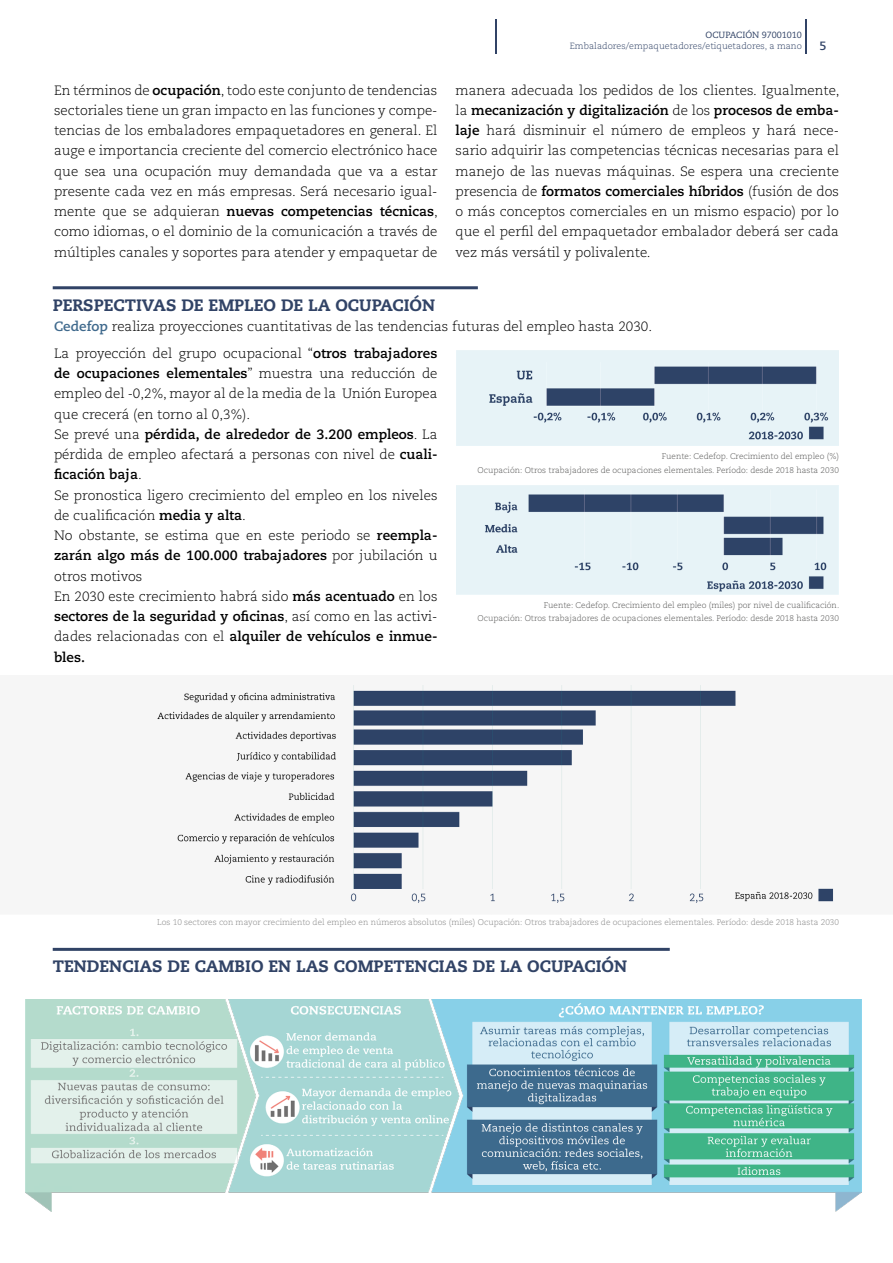
<style>
.page{position:relative;width:893px;height:1263px;background:#fff}
.page>*{position:absolute;margin:0;border:0;box-sizing:border-box;transform-origin:0 0}
.t1{font:800 16.5px "Caecilia LT Std";color:#314366}
.t2{font:300 13.5px/20.2px "Caecilia LT Std";color:#000;text-align:justify}
.t3{font:700 12px "Caecilia LT Std";color:#314366}
.t4{font:300 9px "Caecilia LT Std";color:#314366}
.t5{font:9px "Caecilia LT Std";color:#314366}
.t6{font:300 8.25px/13.5px "Caecilia LT Std";color:#575756;text-align:right}
.t7{font:300 8.25px "Caecilia LT Std";color:#878787}
.s1{font-weight:700}
.s2{font-weight:700;color:#406a8d}
</style>
<div class="page">
<hr style="left:805px;top:20px;width:1px;height:34px;background:#314366">
<hr style="left:496px;top:20px;width:1px;height:34px;background:#314366">
<hr style="left:53px;top:286px;width:425px;height:3px;background:#314366">
<img style="left:456px;top:350px;width:382px;height:95px">
<img style="left:456px;top:485px;width:382px;height:110px">
<img style="left:157px;top:685px;width:677px;height:218px">
<hr style="left:53px;top:948px;width:617px;height:3px;background:#314366">
<img style="left:26px;top:999px;width:835px;height:213px">
<p class="t5" style="left:706px;top:29px;width:98px">OCUPACIÓN 97001010</p>
<p class="t4" style="left:570px;top:41px;width:234px">Embaladores/empaquetadores/etiquetadores, a mano</p>
<p class="t3" style="left:819px;top:39px;width:9px">5</p>
<p class="t2" style="left:54px;top:80px;width:385px">En términos de <span class="s1">ocupación</span>, todo este conjunto de tendencias sectoriales tiene un gran impacto en las funciones y compe&shy;tencias de los embaladores empaquetadores en general. El auge e importancia creciente del comercio electrónico hace que sea una ocupación muy demandada que va a estar presente cada vez en más empresas. Será necesario igual&shy;mente que se adquieran <span class="s1">nuevas competencias técnicas</span>, como idiomas, o el dominio de la comunicación a través de múltiples canales y soportes para atender y empaquetar de</p>
<p class="t2" style="left:455px;top:80px;width:385px">manera adecuada los pedidos de los clientes. Igualmente, la <span class="s1">mecanización y digitalización</span> de los <span class="s1">procesos de emba&shy;laje</span> hará disminuir el número de empleos y hará nece&shy;sario adquirir las competencias técnicas necesarias para el manejo de las nuevas máquinas. Se espera una creciente presencia de <span class="s1">formatos comerciales híbridos</span> (fusión de dos o más conceptos comerciales en un mismo espacio) por lo que el perfil del empaquetador embalador deberá ser cada vez más versátil y polivalente.</p>
<p class="t1" style="left:53px;top:294px;width:384px">PERSPECTIVAS DE EMPLEO DE LA OCUPACIÓN</p>
<p class="t2" style="left:54px;top:343px;width:385px;text-align:left">La proyección del grupo ocupacional “<span class="s1">otros trabajadores de ocupaciones elementales</span>” muestra una reducción de empleo del -0,2%, mayor al de la media de la Unión Europea que crecerá (en torno al 0,3%).<br>Se prevé una <span class="s1">pérdida, de alrededor de 3.200 empleos</span>. La pérdida de empleo afectará a personas con nivel de <span class="s1">cuali&shy;ficación baja</span>.<br>Se pronostica ligero crecimiento del empleo en los niveles de cualificación <span class="s1">media y alta</span>.<br>No obstante, se estima que en este periodo se <span class="s1">reempla&shy;zarán algo más de 100.000 trabajadores</span> por jubilación u otros motivos<br>En 2030 este crecimiento habrá sido <span class="s1">más acentuado</span> en los <span class="s1">sectores de la seguridad y oficinas</span>, así como en las activi&shy;dades relacionadas con el <span class="s1">alquiler de vehículos e inmue&shy;bles.</span></p>
<p class="t2" style="left:54px;top:316px;width:600px"><span class="s2">Cedefop</span> realiza proyecciones cuantitativas de las tendencias futuras del empleo hasta 2030.</p>
<p class="t6" style="left:478px;top:450px;width:363px">Fuente: Cedefop. Crecimiento del empleo (%)<br>Ocupación: Otros trabajadores de ocupaciones elementales. Período: desde 2018 hasta 2030</p>
<p class="t6" style="left:478px;top:598px;width:363px">Fuente: Cedefop. Crecimiento del empleo (miles) por nivel de cualificación.<br>Ocupación: Otros trabajadores de ocupaciones elementales. Período: desde 2018 hasta 2030</p>
<p class="t7" style="left:157px;top:917px;width:683px">Los 10 sectores con mayor crecimiento del empleo en números absolutos (miles) Ocupación: Otros trabajadores de ocupaciones elementales. Período: desde 2018 hasta 2030</p>
<p class="t1" style="left:53px;top:956px;width:576px">TENDENCIAS DE CAMBIO EN LAS COMPETENCIAS DE LA OCUPACIÓN</p>
</div>
